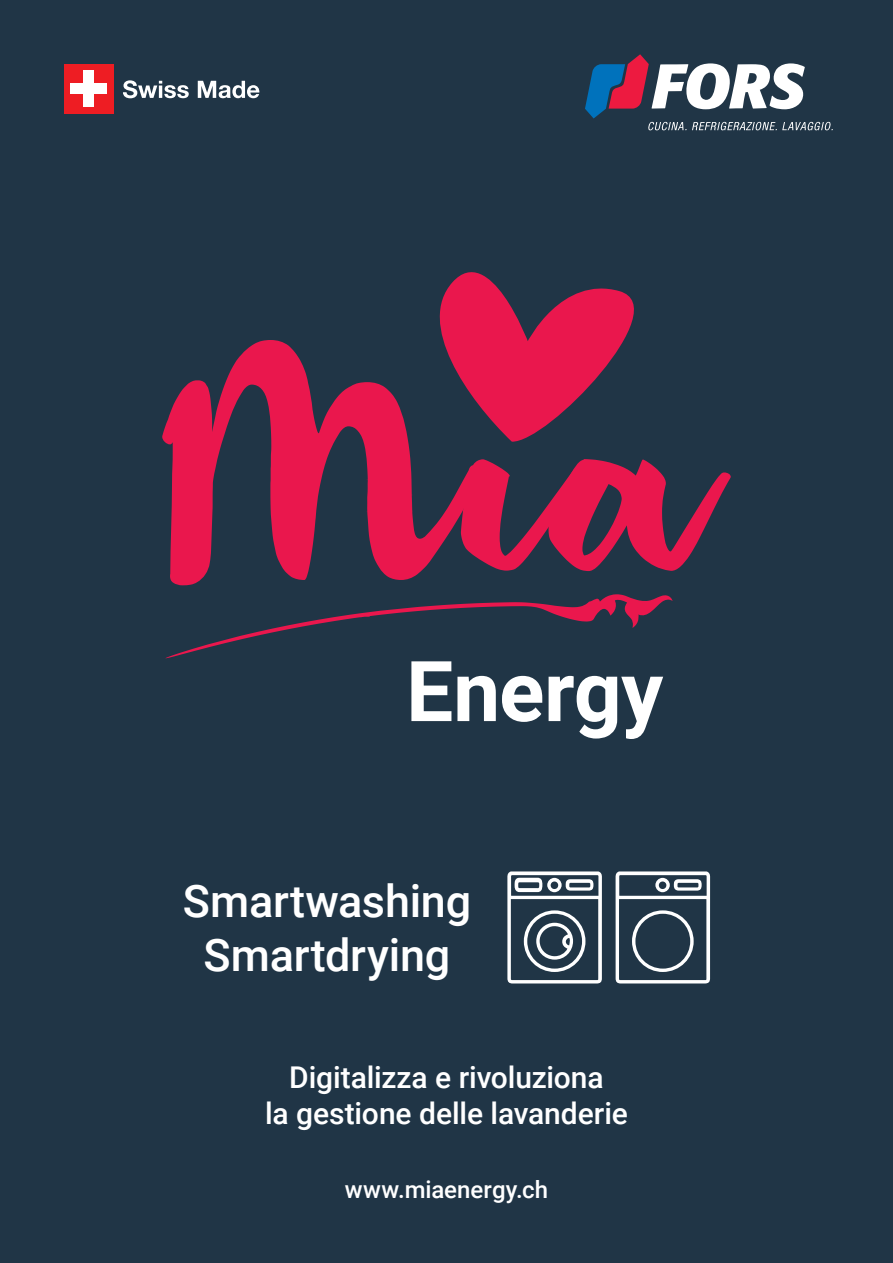
<style>
.page{position:relative;width:893px;height:1263px;background:#203546}
.page>*{position:absolute;margin:0;border:0;box-sizing:border-box;transform-origin:0 0}
.t1{font:700 84px "Roboto";letter-spacing:-.01em;color:#fff}
.t2{font:500 45px/54px "Roboto";letter-spacing:-.005em;color:#fff;text-align:center}
.t3{font:500 30px/36px "Roboto";letter-spacing:-.005em;color:#fff;text-align:center}
.t4{font:500 24px "Roboto";letter-spacing:.005em;color:#fff}
</style>
<div class="page">
<svg style="left:507px;top:871px;width:95px;height:112px"></svg>
<svg style="left:616px;top:871px;width:94px;height:112px"></svg>
<svg style="left:585px;top:54px;width:248px;height:76px"></svg>
<div style="left:64px;top:64px;width:49px;height:50px;background:#ee1d23"></div>
<div style="left:83px;top:71px;width:11px;height:36px;background:#fff"></div>
<div style="left:70px;top:84px;width:37px;height:10px;background:#fff"></div>
<svg style="left:123px;top:80px;width:137px;height:18px"></svg>
<svg style="left:162px;top:340px;width:299px;height:245px"></svg>
<svg style="left:461px;top:459px;width:270px;height:112px"></svg>
<svg style="left:166px;top:594px;width:507px;height:64px"></svg>
<svg style="left:415px;top:272px;width:219px;height:171px"></svg>
<h1 class="t1" style="left:406px;top:632px;width:259px">Energy</h1>
<h2 class="t2" style="left:183px;top:873px;width:290px">Smartwashing<br>Smartdrying</h2>
<p class="t3" style="left:265px;top:1058px;width:364px">Digitalizza e rivoluziona<br>la gestione delle lavanderie</p>
<p class="t4" style="left:345px;top:1173px;width:205px">www.miaenergy.ch</p>
</div>
